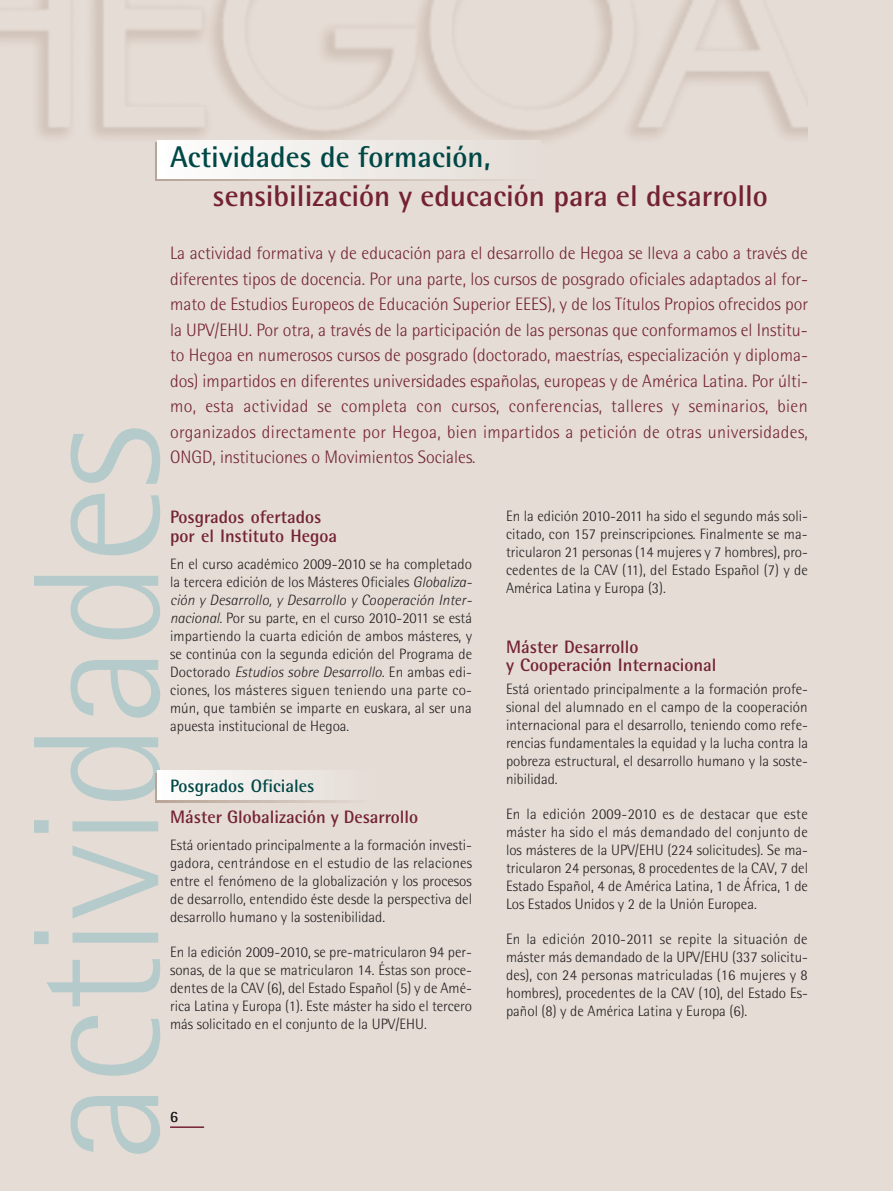
<style>
.page{position:relative;width:893px;height:1191px;background:#e4dcd5}
.page>*{position:absolute;margin:0;border:0;box-sizing:border-box;transform-origin:0 0}
.t1{font:300 180px "Rotis Semi Sans";letter-spacing:-.015em;color:#b4cacb}
.t2{font:700 30px "Rotis Semi Sans";color:#742233}
.t3{font:700 30px "Rotis Semi Sans";color:#004846}
.t4{font:300 18px/25.5px "Rotis Semi Sans";color:#742233;text-align:justify}
.t5{font:700 18px/18px "Rotis Semi Sans";color:#742233}
.t6{font:700 18px "Rotis Semi Sans";color:#004846}
.t7{font:300 15.75px "Rotis Semi Sans";color:#231f20}
.t8{font:300 15px/18px "Rotis Semi Sans";color:#231f20;text-align:justify}
.s1{font-style:italic}
</style>
<div class="page">
<hr style="left:170px;top:1126px;width:34px;height:2px;background:#742233">
<img style="left:0;top:0;width:808px;height:140px">
<svg style="left:155px;top:142px;width:334px;height:39px"></svg>
<div style="left:157px;top:140px;width:383px;height:39px;background:linear-gradient(to right,#fefefe,#e4dcd5)"></div>
<div style="left:155px;top:773px;width:213px;height:29px;background:linear-gradient(to right,#fefefe,#e4dcd6)"></div>
<div style="left:157px;top:771px;width:213px;height:28px;background:linear-gradient(to right,#fefefe,#e4dcd5)"></div>
<h2 class="t3" style="left:170px;top:147px;width:322px">Actividades de formación,</h2>
<h2 class="t2" style="left:213px;top:185px;width:557px">sensibilización y educación para el desarrollo</h2>
<h1 class="t1" style="left:34px;top:1161px;width:737px;rotate:-90deg">actividades</h1>
<p class="t4" style="left:170px;top:242px;width:639px">La actividad formativa y de educación para el desarrollo de Hegoa se lleva a cabo a través de diferentes tipos de docencia. Por una parte, los cursos de posgrado oficiales adaptados al for&shy;mato de Estudios Europeos de Educación Superior EEES), y de los Títulos Propios ofrecidos por la UPV/EHU. Por otra, a través de la participación de las personas que conformamos el Institu&shy;to Hegoa en numerosos cursos de posgrado (doctorado, maestrías, especialización y diploma&shy;dos) impartidos en diferentes universidades españolas, europeas y de América Latina. Por últi&shy;mo, esta actividad se completa con cursos, conferencias, talleres y seminarios, bien organizados directamente por Hegoa, bien impartidos a petición de otras universidades, ONGD, instituciones o Movimientos Sociales.</p>
<p class="t5" style="left:170px;top:509px;width:169px;line-height:19.5px">Posgrados ofertados por el Instituto Hegoa</p>
<p class="t8" style="left:170px;top:557px;width:304px;text-align:left">En el curso académico 2009-2010 se ha completado la tercera edición de los Másteres Oficiales <span class="s1">Globaliza&shy;ción y Desarrollo, y Desarrollo y Cooperación Inter&shy;nacional.</span> Por su parte, en el curso 2010-2011 se está impartiendo la cuarta edición de ambos másteres, y se continúa con la segunda edición del Programa de Doctorado <span class="s1">Estudios sobre Desarrollo.</span> En ambas edi&shy;ciones, los másteres siguen teniendo una parte co&shy;mún, que también se imparte en euskara, al ser una apuesta institucional de Hegoa.</p>
<p class="t6" style="left:170px;top:779px;width:146px">Posgrados Oficiales</p>
<p class="t5" style="left:170px;top:809px;width:250px">Máster Globalización y Desarrollo</p>
<p class="t8" style="left:170px;top:837px;width:303px">Está orientado principalmente a la formación investi&shy;gadora, centrándose en el estudio de las relaciones entre el fenómeno de la globalización y los procesos de desarrollo, entendido éste desde la perspectiva del desarrollo humano y la sostenibilidad.</p>
<p class="t8" style="left:170px;top:944px;width:304px">En la edición 2009-2010, se pre-matricularon 94 per&shy;sonas, de la que se matricularon 14. Éstas son proce&shy;dentes de la CAV (6), del Estado Español (5) y de Amé&shy;rica Latina y Europa (1). Este máster ha sido el tercero más solicitado en el conjunto de la UPV/EHU.</p>
<p class="t7" style="left:170px;top:1111px;width:9px">6</p>
<p class="t8" style="left:506px;top:508px;width:303px">En la edición 2010-2011 ha sido el segundo más soli&shy;citado, con 157 preinscripciones. Finalmente se ma&shy;tricularon 21 personas (14 mujeres y 7 hombres), pro&shy;cedentes de la CAV (11), del Estado Español (7) y de América Latina y Europa (3).</p>
<p class="t5" style="left:506px;top:640px;width:212px">Máster Desarrollo<br>y Cooperación Internacional</p>
<p class="t8" style="left:506px;top:681px;width:304px">Está orientado principalmente a la formación profe&shy;sional del alumnado en el campo de la cooperación internacional para el desarrollo, teniendo como refe&shy;rencias fundamentales la equidad y la lucha contra la pobreza estructural, el desarrollo humano y la soste&shy;nibilidad.</p>
<p class="t8" style="left:506px;top:806px;width:303px">En la edición 2009-2010 es de destacar que este máster ha sido el más demandado del conjunto de los másteres de la UPV/EHU (224 solicitudes). Se ma&shy;tricularon 24 personas, 8 procedentes de la CAV, 7 del Estado Español, 4 de América Latina, 1 de África, 1 de Los Estados Unidos y 2 de la Unión Europea.</p>
<p class="t8" style="left:506px;top:931px;width:303px">En la edición 2010-2011 se repite la situación de máster más demandado de la UPV/EHU (337 solicitu&shy;des), con 24 personas matriculadas (16 mujeres y 8 hombres), procedentes de la CAV (10), del Estado Es&shy;pañol (8) y de América Latina y Europa (6).</p>
</div>
